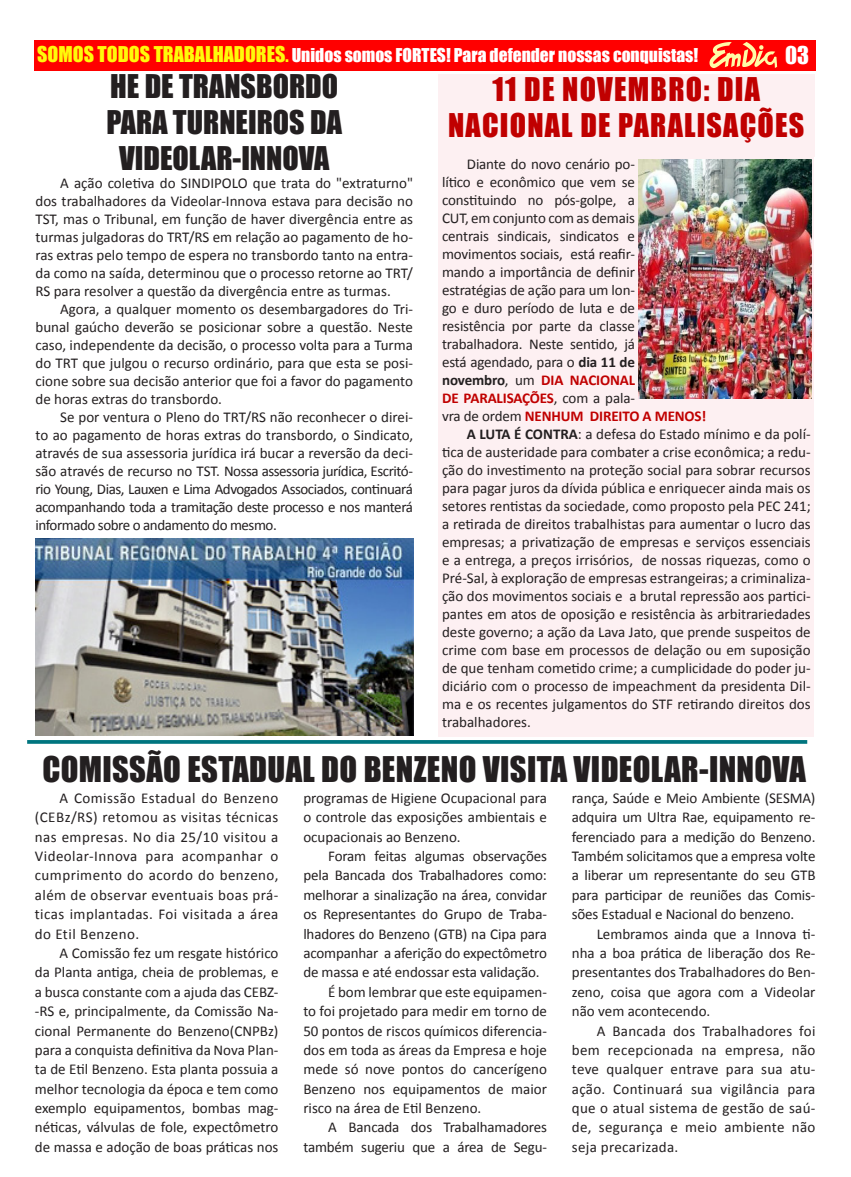
<style>
.page{position:relative;width:851px;height:1177px;background:#fff}
.page>*{position:absolute;margin:0;border:0;box-sizing:border-box;transform-origin:0 0}
.Titulos{font:32.5px "Impact";letter-spacing:.01em;color:#231f20}
.Titulos-2{font:30px "Impact";color:#231f20}
.Titulos-3{font:30px "Impact";letter-spacing:.04em;color:#c00000}
.t1{font:22.5px "Impact";color:#fff}
.t2{font:17.5px "Impact";color:#fff}
.Texto{font:15px/19.4px "Calibri";letter-spacing:-.01em;color:#231f20;text-align:justify}
.s1{font-size:20px;color:#fffa0a}
.s2{color:#fffa0a}
.s3{font-weight:700}
.s4{font-weight:700;color:#c00000}
</style>
<div class="page">
<div style="left:34px;top:40px;width:781px;height:30px;background:#f00"></div>
<svg style="left:709px;top:42px;width:68px;height:26px"></svg>
<div style="left:438px;top:154px;width:376px;height:583px;background:#fdf0f2"></div>
<img style="left:638px;top:159px;width:173px;height:240px">
<div style="left:438px;top:74px;width:376px;height:83px;background:#fdf0f2"></div>
<hr style="left:27px;top:740px;width:780px;height:3px;background:#00757f">
<img style="left:35px;top:538px;width:378px;height:197px">
<p class="t2" style="left:37px;top:41px;width:662px"><span class="s1">SOMOS TODOS TRABALHADORES</span><span class="s2">.</span> Unidos somos FORTES! Para defender nossas conquistas!</p>
<p class="t1" style="left:785px;top:38px;width:25px">03</p>
<p class="Titulos-2" style="left:110px;top:63px;width:229px">HE DE TRANSBORDO</p>
<p class="Titulos-2" style="left:107px;top:99px;width:237px">PARA TURNEIROS DA</p>
<p class="Titulos-2" style="left:119px;top:135px;width:212px">VIDEOLAR-INNOVA</p>
<p class="Texto" style="left:35px;top:174px;width:379px;line-height:18px;text-indent:25px">A ação coletiva do SINDIPOLO que trata do "extraturno" dos trabalhadores da Videolar-Innova estava para decisão no TST, mas o Tribunal, em função de haver divergência entre as turmas julgadoras do TRT/RS em relação ao pagamento de ho&shy;ras extras pelo tempo de espera no transbordo tanto na entra&shy;da como na saída, determinou que o processo retorne ao TRT/ RS para resolver a questão da divergência entre as turmas.</p>
<p class="Texto" style="left:35px;top:300px;width:379px;line-height:18px;text-indent:25px">Agora, a qualquer momento os desembargadores do Tri&shy;bunal gaúcho deverão se posicionar sobre a questão. Neste caso, independente da decisão, o processo volta para a Turma do TRT que julgou o recurso ordinário, para que esta se posi&shy;cione sobre sua decisão anterior que foi a favor do pagamento de horas extras do transbordo.</p>
<p class="Texto" style="left:35px;top:408px;width:379px;line-height:18px;text-indent:25px">Se por ventura o Pleno do TRT/RS não reconhecer o direi&shy;to ao pagamento de horas extras do transbordo, o Sindicato, através de sua assessoria jurídica irá bucar a reversão da deci&shy;são através de recurso no TST. Nossa assessoria jurídica, Escritó&shy;rio Young, Dias, Lauxen e Lima Advogados Associados, continuará acompanhando toda a tramitação deste processo e nos manterá informado sobre o andamento do mesmo.</p>
<p class="Titulos-3" style="left:492px;top:66px;width:269px">11 DE NOVEMBRO: DIA</p>
<p class="Titulos-3" style="left:448px;top:102px;width:357px">NACIONAL DE PARALISAÇÕES</p>
<p class="Texto" style="left:442px;top:155px;width:266px;line-height:18px;text-align:left;text-indent:25px">Diante do novo cenário po-<br>lítico e econômico que vem se constituindo no pós-golpe, a<br>CUT, em conjunto com as demais<br>centrais sindicais, sindicatos e movimentos sociais, está reafir-<br>mando a importância de definir<br>estratégias de ação para um lon-<br>go e duro período de luta e de<br>resistência por parte da classe trabalhadora. Neste sentido, já<br>está agendado, para o <span class="s3">dia 11 de<br>novembro</span>, um <span class="s4">DIA NACIONAL<br>DE PARALISAÇÕES</span>, com a pala-<br>vra de ordem <span class="s4">NENHUM DIREITO A MENOS!</span></p>
<p class="Texto" style="left:442px;top:425px;width:370px;line-height:18px;text-indent:25px"><span class="s3">A LUTA É CONTRA</span>: a defesa do Estado mínimo e da polí&shy;tica de austeridade para combater a crise econômica; a redu&shy;ção do investimento na proteção social para sobrar recursos para pagar juros da dívida pública e enriquecer ainda mais os setores rentistas da sociedade, como proposto pela PEC 241; a retirada de direitos trabalhistas para aumentar o lucro das empresas; a privatização de empresas e serviços essenciais e a entrega, a preços irrisórios, de nossas riquezas, como o Pré-Sal, à exploração de empresas estrangeiras; a criminaliza&shy;ção dos movimentos sociais e a brutal repressão aos partici&shy;pantes em atos de oposição e resistência às arbitrariedades deste governo; a ação da Lava Jato, que prende suspeitos de crime com base em processos de delação ou em suposição de que tenham cometido crime; a cumplicidade do poder ju&shy;diciário com o processo de impeachment da presidenta Dil&shy;ma e os recentes julgamentos do STF retirando direitos dos trabalhadores.</p>
<p class="Titulos" style="left:42px;top:743px;width:765px">COMISSÃO ESTADUAL DO BENZENO VISITA VIDEOLAR-INNOVA</p>
<p class="Texto" style="left:35px;top:788px;width:245px;text-indent:25px">A Comissão Estadual do Benzeno (CEBz/RS) retomou as visitas técnicas nas empresas. No dia 25/10 visitou a Videolar-Innova para acompanhar o cumprimento do acordo do benzeno, além de observar eventuais boas prá&shy;ticas implantadas. Foi visitada a área do Etil Benzeno.</p>
<p class="Texto" style="left:35px;top:943px;width:245px;text-indent:25px">A Comissão fez um resgate histórico da Planta antiga, cheia de problemas, e a busca constante com a ajuda das CEBZ--RS e, principalmente, da Comissão Na&shy;cional Permanente do Benzeno(CNPBz) para a conquista definitiva da Nova Plan&shy;ta de Etil Benzeno. Esta planta possuia a melhor tecnologia da época e tem como exemplo equipamentos, bombas mag&shy;néticas, válvulas de fole, expectômetro de massa e adoção de boas práticas nos</p>
<p class="Texto" style="left:303px;top:788px;width:245px">programas de Higiene Ocupacional para o controle das exposições ambientais e ocupacionais ao Benzeno.</p>
<p class="Texto" style="left:303px;top:846px;width:245px;text-indent:25px">Foram feitas algumas observações pela Bancada dos Trabalhadores como: melhorar a sinalização na área, convidar os Representantes do Grupo de Traba&shy;lhadores do Benzeno (GTB) na Cipa para acompanhar a aferição do expectômetro de massa e até endossar esta validação.</p>
<p class="Texto" style="left:303px;top:982px;width:245px;text-indent:25px">É bom lembrar que este equipamen&shy;to foi projetado para medir em torno de 50 pontos de riscos químicos diferencia&shy;dos em toda as áreas da Empresa e hoje mede só nove pontos do cancerígeno Benzeno nos equipamentos de maior risco na área de Etil Benzeno.</p>
<p class="Texto" style="left:303px;top:1117px;width:245px;text-align:right">A Bancada dos Trabalhamadores também sugeriu que a área de Segu-</p>
<p class="Texto" style="left:571px;top:788px;width:245px">rança, Saúde e Meio Ambiente (SESMA) adquira um Ultra Rae, equipamento re&shy;ferenciado para a medição do Benzeno.<br>Também solicitamos que a empresa volte a liberar um representante do seu GTB para participar de reuniões das Comis&shy;sões Estadual e Nacional do benzeno.</p>
<p class="Texto" style="left:571px;top:923px;width:245px;text-indent:25px">Lembramos ainda que a Innova ti&shy;nha a boa prática de liberação dos Re&shy;presentantes dos Trabalhadores do Ben&shy;zeno, coisa que agora com a Videolar não vem acontecendo.</p>
<p class="Texto" style="left:571px;top:1020px;width:245px;text-indent:25px">A Bancada dos Trabalhadores foi bem recepcionada na empresa, não teve qualquer entrave para sua atu&shy;ação. Continuará sua vigilância para que o atual sistema de gestão de saú&shy;de, segurança e meio ambiente não seja precarizada.</p>
</div>
